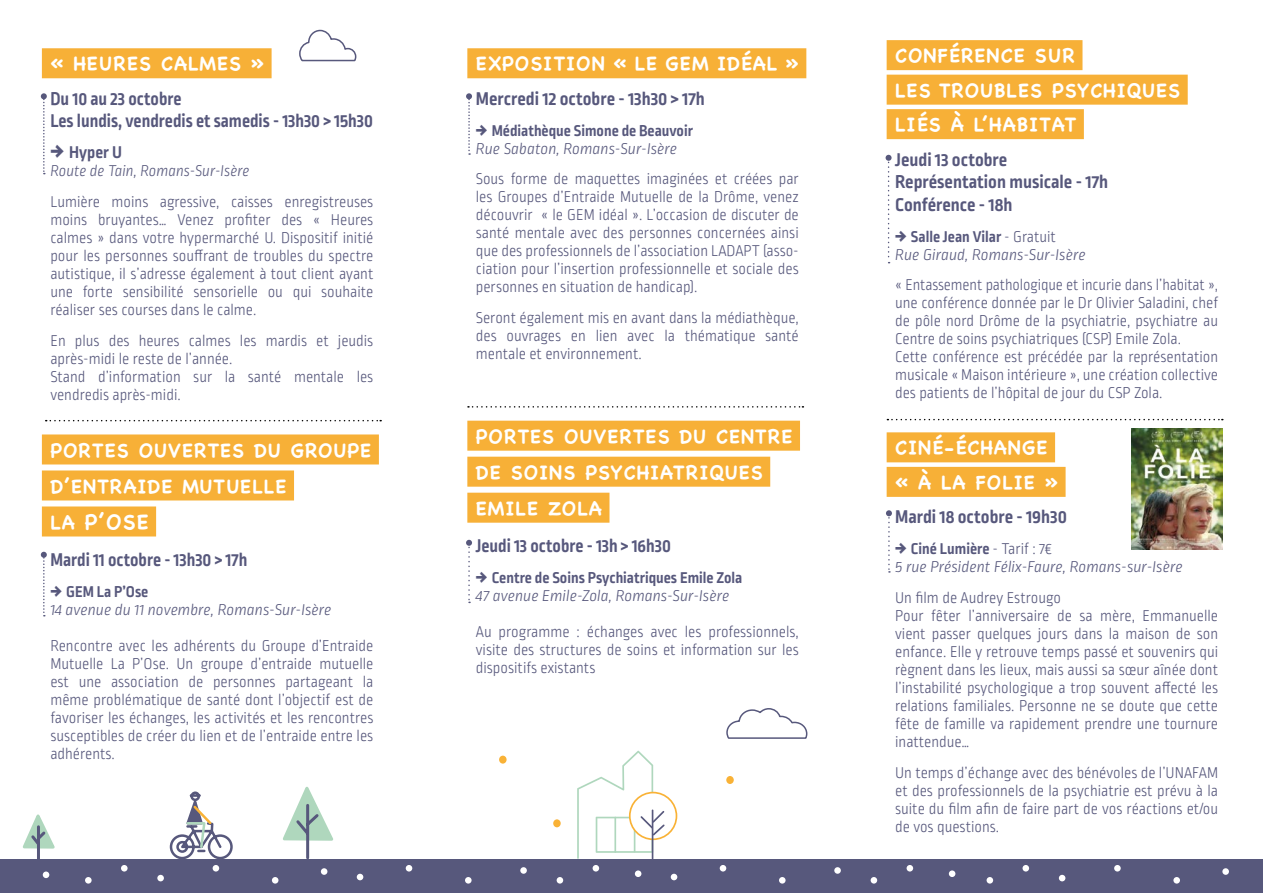
<style>
.page{position:relative;width:1263px;height:893px;background:#fff}
.page>*{position:absolute;margin:0;border:0;box-sizing:border-box;transform-origin:0 0}
.t1{font:700 21px "Chalkboard";color:#fff}
.t2{font:700 19.5px/34.5px "Chalkboard";letter-spacing:.05em;color:#fff}
.t3{font:700 19.5px/22.5px "Ropa Mix Pro";color:#57587c;scale:.96 1}
.t4{font:700 19.5px/22.5px "Ropa Mix Pro";color:#57587c}
.t5{font:700 18px "Ropa Mix Pro";color:#57587c}
.t6{font:300 16.5px/18px "Ropa Mix Pro";color:#57587c;text-align:justify;scale:.96 1}
.t7{font:300 16.5px/18px "Ropa Mix Pro";color:#57587c;scale:.94 1}
.t8{font:italic 300 16.5px/18px "Ropa Mix Pro";color:#57587c}
.t9{font:700 16.5px "Ropa Mix Pro";color:#57587c}
.t10{font:italic 300 16.5px "Ropa Mix Pro";color:#57587c;scale:.96 1}
.s1{font-size:19.5px}
.s2{font-weight:700;font-style:normal}
.s3{font-style:normal}
</style>
<div class="page">
<div style="left:42px;top:48px;width:230px;height:30px;background:#f7b037"></div>
<div style="left:467px;top:48px;width:339px;height:30px;background:#f7b037"></div>
<div style="left:887px;top:40px;width:195px;height:30px;background:#f7b037"></div>
<div style="left:887px;top:75px;width:301px;height:30px;background:#f7b037"></div>
<div style="left:887px;top:109px;width:197px;height:30px;background:#f7b037"></div>
<div style="left:42px;top:434px;width:337px;height:30px;background:#f7b037"></div>
<div style="left:42px;top:470px;width:252px;height:30px;background:#f7b037"></div>
<div style="left:42px;top:506px;width:114px;height:30px;background:#f7b037"></div>
<div style="left:467px;top:421px;width:333px;height:30px;background:#f7b037"></div>
<div style="left:467px;top:457px;width:303px;height:30px;background:#f7b037"></div>
<div style="left:467px;top:493px;width:142px;height:30px;background:#f7b037"></div>
<div style="left:0;top:859px;width:1263px;height:34px;background:#57587c"></div>
<div style="left:43px;top:871px;width:6px;height:7px;background:#fff;border-radius:50%"></div>
<div style="left:85px;top:877px;width:7px;height:7px;background:#fff;border-radius:50%"></div>
<div style="left:121px;top:865px;width:7px;height:6px;background:#fff;border-radius:50%"></div>
<div style="left:157px;top:875px;width:7px;height:6px;background:#fff;border-radius:50%"></div>
<svg style="left:169px;top:791px;width:64px;height:80px"></svg>
<div style="left:272px;top:877px;width:6px;height:7px;background:#fff;border-radius:50%"></div>
<div style="left:321px;top:868px;width:6px;height:7px;background:#fff;border-radius:50%"></div>
<div style="left:635px;top:870px;width:6px;height:7px;background:#fff;border-radius:50%"></div>
<svg style="left:593px;top:865px;width:6px;height:6px"></svg>
<div style="left:557px;top:877px;width:6px;height:7px;background:#fff;border-radius:50%"></div>
<div style="left:520px;top:867px;width:7px;height:7px;background:#fff;border-radius:50%"></div>
<div style="left:465px;top:877px;width:7px;height:7px;background:#fff;border-radius:50%"></div>
<svg style="left:406px;top:865px;width:6px;height:6px"></svg>
<svg style="left:357px;top:874px;width:6px;height:6px"></svg>
<div style="left:949px;top:870px;width:6px;height:7px;background:#fff;border-radius:50%"></div>
<div style="left:906px;top:865px;width:7px;height:6px;background:#fff;border-radius:50%"></div>
<div style="left:871px;top:877px;width:6px;height:7px;background:#fff;border-radius:50%"></div>
<div style="left:834px;top:867px;width:7px;height:7px;background:#fff;border-radius:50%"></div>
<div style="left:779px;top:877px;width:6px;height:7px;background:#fff;border-radius:50%"></div>
<svg style="left:720px;top:865px;width:6px;height:6px"></svg>
<svg style="left:671px;top:874px;width:6px;height:6px"></svg>
<div style="left:986px;top:877px;width:7px;height:7px;background:#fff;border-radius:50%"></div>
<div style="left:1022px;top:865px;width:7px;height:6px;background:#fff;border-radius:50%"></div>
<svg style="left:1059px;top:875px;width:6px;height:6px"></svg>
<div style="left:1114px;top:865px;width:7px;height:6px;background:#fff;border-radius:50%"></div>
<div style="left:1173px;top:877px;width:7px;height:7px;background:#fff;border-radius:50%"></div>
<div style="left:1222px;top:868px;width:7px;height:7px;background:#fff;border-radius:50%"></div>
<svg style="left:46px;top:420px;width:335px;height:1px"></svg>
<svg style="left:468px;top:406px;width:335px;height:2px"></svg>
<svg style="left:577px;top:751px;width:100px;height:108px"></svg>
<svg style="left:283px;top:786px;width:50px;height:73px"></svg>
<svg style="left:23px;top:814px;width:32px;height:45px"></svg>
<div style="left:887px;top:432px;width:168px;height:30px;background:#f7b037"></div>
<div style="left:887px;top:467px;width:178px;height:30px;background:#f7b037"></div>
<img style="left:1131px;top:428px;width:91px;height:122px">
<svg style="left:887px;top:419px;width:336px;height:1px"></svg>
<svg style="left:299px;top:29px;width:58px;height:33px"></svg>
<svg style="left:726px;top:708px;width:82px;height:31px"></svg>
<div style="left:726px;top:776px;width:8px;height:8px;background:#f9b236;border-radius:50%"></div>
<div style="left:553px;top:819px;width:8px;height:8px;background:#f9b236;border-radius:50%"></div>
<div style="left:499px;top:756px;width:8px;height:8px;background:#f9b236;border-radius:50%"></div>
<svg style="left:41px;top:93px;width:6px;height:81px"></svg>
<svg style="left:466px;top:93px;width:6px;height:62px"></svg>
<svg style="left:885px;top:155px;width:7px;height:108px"></svg>
<svg style="left:41px;top:552px;width:6px;height:64px"></svg>
<svg style="left:466px;top:540px;width:6px;height:63px"></svg>
<svg style="left:886px;top:510px;width:6px;height:63px"></svg>
<p class="t2" style="left:50px;top:46px;width:215px">« HEURES CALMES »</p>
<p class="t3" style="left:50px;top:88px;width:337px">Du 10 au 23 octobre<br>Les lundis, vendredis et samedis - 13h30 &gt; 15h30</p>
<p class="t5" style="left:69px;top:142px;width:54px">Hyper U</p>
<p class="t10" style="left:50px;top:162px;width:209px">Route de Tain, Romans-Sur-Isère</p>
<p class="t6" style="left:50px;top:194px;width:338px">Lumière moins agressive, caisses enregistreuses moins bruyantes… Venez profiter des « Heures calmes » dans votre hypermarché U. Dispositif initié pour les personnes souffrant de troubles du spectre autistique, il s’adresse également à tout client ayant une forte sensibilité sensorielle ou qui souhaite réaliser ses courses dans le calme.</p>
<p class="t6" style="left:50px;top:332px;width:338px;text-align:left">En plus des heures calmes les mardis et jeudis après-midi le reste de l’année.<br>Stand d’information sur la santé mentale les vendredis après-midi.</p>
<p class="t2" style="left:50px;top:432px;width:322px;line-height:36px">PORTES OUVERTES DU GROUPE<br>D’ENTRAIDE MUTUELLE</p>
<p class="t1" style="left:50px;top:509px;width:100px"><span class="s1">LA</span> P’OSE</p>
<p class="t3" style="left:50px;top:550px;width:207px">Mardi 11 octobre - 13h30 &gt; 17h</p>
<p class="t9" style="left:66px;top:582px;width:84px">GEM La P’Ose</p>
<p class="t8" style="left:50px;top:601px;width:283px">14 avenue du 11 novembre, Romans-Sur-Isère</p>
<p class="t6" style="left:50px;top:638px;width:338px">Rencontre avec les adhérents du Groupe d’Entraide Mutuelle La P’Ose. Un groupe d’entraide mutuelle est une association de personnes partageant la même problématique de santé dont l’objectif est de favoriser les échanges, les activités et les rencontres susceptibles de créer du lien et de l’entraide entre les adhérents.</p>
<p class="t2" style="left:476px;top:46px;width:324px">EXPOSITION « LE GEM IDÉAL »</p>
<p class="t4" style="left:476px;top:88px;width:231px">Mercredi 12 octobre - 13h30 &gt; 17h</p>
<p class="t9" style="left:492px;top:121px;width:203px">Médiathèque Simone de Beauvoir</p>
<p class="t8" style="left:476px;top:140px;width:203px">Rue Sabaton, Romans-Sur-Isère</p>
<p class="t6" style="left:476px;top:171px;width:338px">Sous forme de maquettes imaginées et créées par les Groupes d’Entraide Mutuelle de la Drôme, venez découvrir « le GEM idéal ». L’occasion de discuter de santé mentale avec des personnes concernées ainsi que des professionnels de l’association LADAPT (asso&shy;ciation pour l’insertion professionnelle et sociale des personnes en situation de handicap).</p>
<p class="t6" style="left:476px;top:310px;width:338px">Seront également mis en avant dans la médiathèque, des ouvrages en lien avec la thématique santé mentale et environnement.</p>
<p class="t2" style="left:476px;top:418px;width:318px;line-height:36px">PORTES OUVERTES DU CENTRE<br>DE SOINS PSYCHIATRIQUES<br>EMILE ZOLA</p>
<p class="t3" style="left:476px;top:536px;width:205px">Jeudi 13 octobre - 13h &gt; 16h30</p>
<p class="t9" style="left:492px;top:568px;width:252px">Centre de Soins Psychiatriques Emile Zola</p>
<p class="t8" style="left:476px;top:588px;width:255px">47 avenue Emile-Zola, Romans-Sur-Isère</p>
<p class="t6" style="left:476px;top:624px;width:338px">Au programme : échanges avec les professionnels, visite des structures de soins et information sur les dispositifs existants</p>
<p class="t2" style="left:895px;top:38px;width:286px">CONFÉRENCE SUR<br>LES TROUBLES PSYCHIQUES<br>LIÉS À L’HABITAT</p>
<p class="t4" style="left:895px;top:149px;width:215px">Jeudi 13 octobre<br>Représentation musicale - 17h<br>Conférence - 18h</p>
<p class="t8" style="left:895px;top:228px;width:192px;text-indent:16px"><span class="s2">Salle Jean Vilar</span> <span class="s3">- Gratuit<br></span>Rue Giraud, Romans-Sur-Isère</p>
<p class="t7" style="left:895px;top:277px;width:345px">« Entassement pathologique et incurie dans l’habitat », une conférence donnée par le Dr Olivier Saladini, chef de pôle nord Drôme de la psychiatrie, psychiatre au Centre de soins psychiatriques (CSP) Emile Zola.<br>Cette conférence est précédée par la représentation musicale « Maison intérieure », une création collective des patients de l’hôpital de jour du CSP Zola.</p>
<p class="t2" style="left:895px;top:430px;width:164px">CINÉ-ÉCHANGE « À LA FOLIE »</p>
<p class="t4" style="left:895px;top:507px;width:173px">Mardi 18 octobre - 19h30</p>
<p class="t8" style="left:895px;top:541px;width:289px;text-indent:16px"><span class="s2">Ciné Lumière</span> <span class="s3">- Tarif : 7€<br></span>5 rue Président Félix-Faure, Romans-sur-Isère</p>
<p class="t6" style="left:895px;top:590px;width:338px;text-align:left">Un film de Audrey Estrougo<br>Pour fêter l’anniversaire de sa mère, Emmanuelle vient passer quelques jours dans la maison de son enfance. Elle y retrouve temps passé et souvenirs qui règnent dans les lieux, mais aussi sa sœur aînée dont l’instabilité psychologique a trop souvent affecté les relations familiales. Personne ne se doute que cette fête de famille va rapidement prendre une tournure inattendue…</p>
<p class="t6" style="left:895px;top:764px;width:338px">Un temps d’échange avec des bénévoles de l’UNAFAM et des professionnels de la psychiatrie est prévu à la suite du film afin de faire part de vos réactions et/ou de vos questions.</p>
</div>
